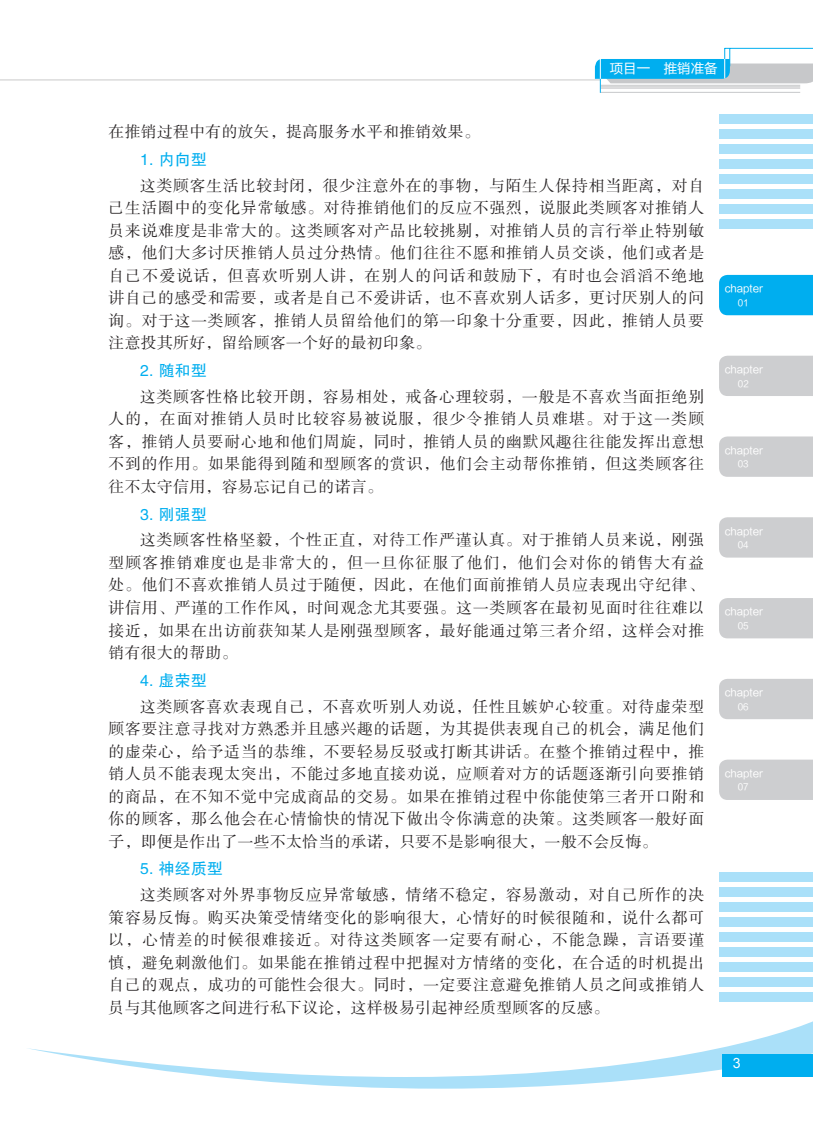
<style>
.page{position:relative;width:813px;height:1132px;background:#fff}
.page>*{position:absolute;margin:0;border:0;box-sizing:border-box;transform-origin:0 0}
.t1{font:15.75px/22.5px "FZSSK GBK1 0";letter-spacing:.05em;color:#231f20;text-align:justify}
.t2{font:15.75px "FZHTK GBK1 0";letter-spacing:.025em;color:#00aeef}
.t3{font:15.75px "FZSSK GBK1 0";letter-spacing:.025em;color:#231f20}
.t4{font:14.1px "Arial";color:#fff}
.t5{font:13.5px "FZLTHK GBK1 0";color:#fff}
.t6{font:10.5px "FZLTHK GBK1 0";color:#fff}
.t7{font:9px "FZLTHK GBK1 0";color:#fff}
</style>
<div class="page">
<svg style="left:28px;top:1022px;width:784px;height:66px"></svg>
<div style="left:721px;top:1053px;width:91px;height:23px;background:#00aeef"></div>
<div style="left:718px;top:872px;width:94px;height:9px;background:#aae0f9"></div>
<div style="left:718px;top:887px;width:94px;height:9px;background:#aae0f9"></div>
<div style="left:718px;top:902px;width:94px;height:9px;background:#aae0f9"></div>
<div style="left:718px;top:917px;width:94px;height:9px;background:#aae0f9"></div>
<div style="left:718px;top:932px;width:94px;height:9px;background:#aae0f9"></div>
<div style="left:718px;top:947px;width:94px;height:9px;background:#aae0f9"></div>
<div style="left:718px;top:962px;width:94px;height:9px;background:#aae0f9"></div>
<div style="left:718px;top:977px;width:94px;height:9px;background:#aae0f9"></div>
<div style="left:718px;top:992px;width:94px;height:9px;background:#aae0f9"></div>
<div style="left:718px;top:114px;width:94px;height:10px;background:#aae0f9"></div>
<div style="left:718px;top:129px;width:94px;height:10px;background:#aae0f9"></div>
<div style="left:718px;top:144px;width:94px;height:10px;background:#aae0f9"></div>
<div style="left:718px;top:159px;width:94px;height:10px;background:#aae0f9"></div>
<div style="left:718px;top:174px;width:94px;height:10px;background:#aae0f9"></div>
<div style="left:718px;top:189px;width:94px;height:10px;background:#aae0f9"></div>
<div style="left:718px;top:204px;width:94px;height:10px;background:#aae0f9"></div>
<div style="left:718px;top:219px;width:94px;height:10px;background:#aae0f9"></div>
<div style="left:719px;top:275px;width:93px;height:40px;background:#00aeef"></div>
<div style="left:719px;top:355px;width:93px;height:41px;background:#cdced0"></div>
<div style="left:719px;top:436px;width:93px;height:40px;background:#cdced0"></div>
<div style="left:719px;top:517px;width:93px;height:40px;background:#cdced0"></div>
<div style="left:719px;top:598px;width:93px;height:40px;background:#cdced0"></div>
<div style="left:719px;top:679px;width:93px;height:40px;background:#cdced0"></div>
<div style="left:719px;top:759px;width:93px;height:40px;background:#cdced0"></div>
<hr style="left:13px;top:79px;width:586px;height:1px;background:#231f20">
<hr style="left:600px;top:85px;width:199px;height:1px;background:#c7c8ca">
<hr style="left:600px;top:86px;width:199px;height:1px;background:#c7c8ca">
<hr style="left:600px;top:88px;width:199px;height:1px;background:#c7c8ca">
<hr style="left:600px;top:92px;width:199px;height:1px;background:#c7c8ca">
<hr style="left:599px;top:60px;width:1px;height:33px;background:#00aeef">
<svg style="left:594px;top:48px;width:218px;height:35px"></svg>
<svg style="left:0;top:79px;width:13px;height:1px"></svg>
<p class="t5" style="left:609px;top:61px;width:109px">项目一　推销准备</p>
<p class="t3" style="left:108px;top:123px;width:372px">在推销过程中有的放矢，提高服务水平和推销效果。</p>
<p class="t2" style="left:140px;top:150px;width:68px">1. 内向型</p>
<p class="t1" style="left:108px;top:175px;width:597px;text-indent:32px">这类顾客生活比较封闭，很少注意外在的事物，与陌生人保持相当距离，对自己生活圈中的变化异常敏感。对待推销他们的反应不强烈，说服此类顾客对推销人员来说难度是非常大的。这类顾客对产品比较挑剔，对推销人员的言行举止特别敏感，他们大多讨厌推销人员过分热情。他们往往不愿和推销人员交谈，他们或者是自己不爱说话，但喜欢听别人讲，在别人的问话和鼓励下，有时也会滔滔不绝地讲自己的感受和需要，或者是自己不爱讲话，也不喜欢别人话多，更讨厌别人的问询。对于这一类顾客，推销人员留给他们的第一印象十分重要，因此，推销人员要注意投其所好，留给顾客一个好的最初印象。</p>
<p class="t2" style="left:140px;top:361px;width:68px">2. 随和型</p>
<p class="t1" style="left:108px;top:386px;width:597px;text-indent:32px">这类顾客性格比较开朗，容易相处，戒备心理较弱，一般是不喜欢当面拒绝别人的，在面对推销人员时比较容易被说服，很少令推销人员难堪。对于这一类顾客，推销人员要耐心地和他们周旋，同时，推销人员的幽默风趣往往能发挥出意想不到的作用。如果能得到随和型顾客的赏识，他们会主动帮你推销，但这类顾客往往不太守信用，容易忘记自己的诺言。</p>
<p class="t2" style="left:140px;top:505px;width:68px">3. 刚强型</p>
<p class="t1" style="left:108px;top:529px;width:597px;text-indent:32px">这类顾客性格坚毅，个性正直，对待工作严谨认真。对于推销人员来说，刚强型顾客推销难度也是非常大的，但一旦你征服了他们，他们会对你的销售大有益处。他们不喜欢推销人员过于随便，因此，在他们面前推销人员应表现出守纪律、讲信用、严谨的工作作风，时间观念尤其要强。这一类顾客在最初见面时往往难以接近，如果在出访前获知某人是刚强型顾客，最好能通过第三者介绍，这样会对推销有很大的帮助。</p>
<p class="t2" style="left:140px;top:671px;width:68px">4. 虚荣型</p>
<p class="t1" style="left:108px;top:695px;width:597px;text-indent:32px">这类顾客喜欢表现自己，不喜欢听别人劝说，任性且嫉妒心较重。对待虚荣型顾客要注意寻找对方熟悉并且感兴趣的话题，为其提供表现自己的机会，满足他们的虚荣心，给予适当的恭维，不要轻易反驳或打断其讲话。在整个推销过程中，推销人员不能表现太突出，不能过多地直接劝说，应顺着对方的话题逐渐引向要推销的商品，在不知不觉中完成商品的交易。如果在推销过程中你能使第三者开口附和你的顾客，那么他会在心情愉快的情况下做出令你满意的决策。这类顾客一般好面子，即便是作出了一些不太恰当的承诺，只要不是影响很大，一般不会反悔。</p>
<p class="t2" style="left:140px;top:860px;width:84px">5. 神经质型</p>
<p class="t1" style="left:108px;top:884px;width:597px;text-indent:32px">这类顾客对外界事物反应异常敏感，情绪不稳定，容易激动，对自己所作的决策容易反悔。购买决策受情绪变化的影响很大，心情好的时候很随和，说什么都可以，心情差的时候很难接近。对待这类顾客一定要有耐心，不能急躁，言语要谨慎，避免刺激他们。如果能在推销过程中把握对方情绪的变化，在合适的时机提出自己的观点，成功的可能性会很大。同时，一定要注意避免推销人员之间或推销人员与其他顾客之间进行私下议论，这样极易引起神经质型顾客的反感。</p>
<p class="t6" style="left:724px;top:283px;width:40px">chapter</p>
<p class="t7" style="left:737px;top:297px;width:12px">01</p>
<p class="t6" style="left:724px;top:363px;width:40px">chapter</p>
<p class="t7" style="left:737px;top:378px;width:12px">02</p>
<p class="t6" style="left:724px;top:444px;width:40px">chapter</p>
<p class="t7" style="left:737px;top:459px;width:12px">03</p>
<p class="t6" style="left:724px;top:525px;width:40px">chapter</p>
<p class="t7" style="left:737px;top:540px;width:12px">04</p>
<p class="t6" style="left:724px;top:605px;width:40px">chapter</p>
<p class="t7" style="left:737px;top:620px;width:12px">05</p>
<p class="t6" style="left:724px;top:686px;width:40px">chapter</p>
<p class="t7" style="left:737px;top:701px;width:12px">06</p>
<p class="t6" style="left:724px;top:767px;width:40px">chapter</p>
<p class="t7" style="left:737px;top:782px;width:12px">07</p>
<p class="t4" style="left:732px;top:1053px;width:9px">3</p>
</div>
